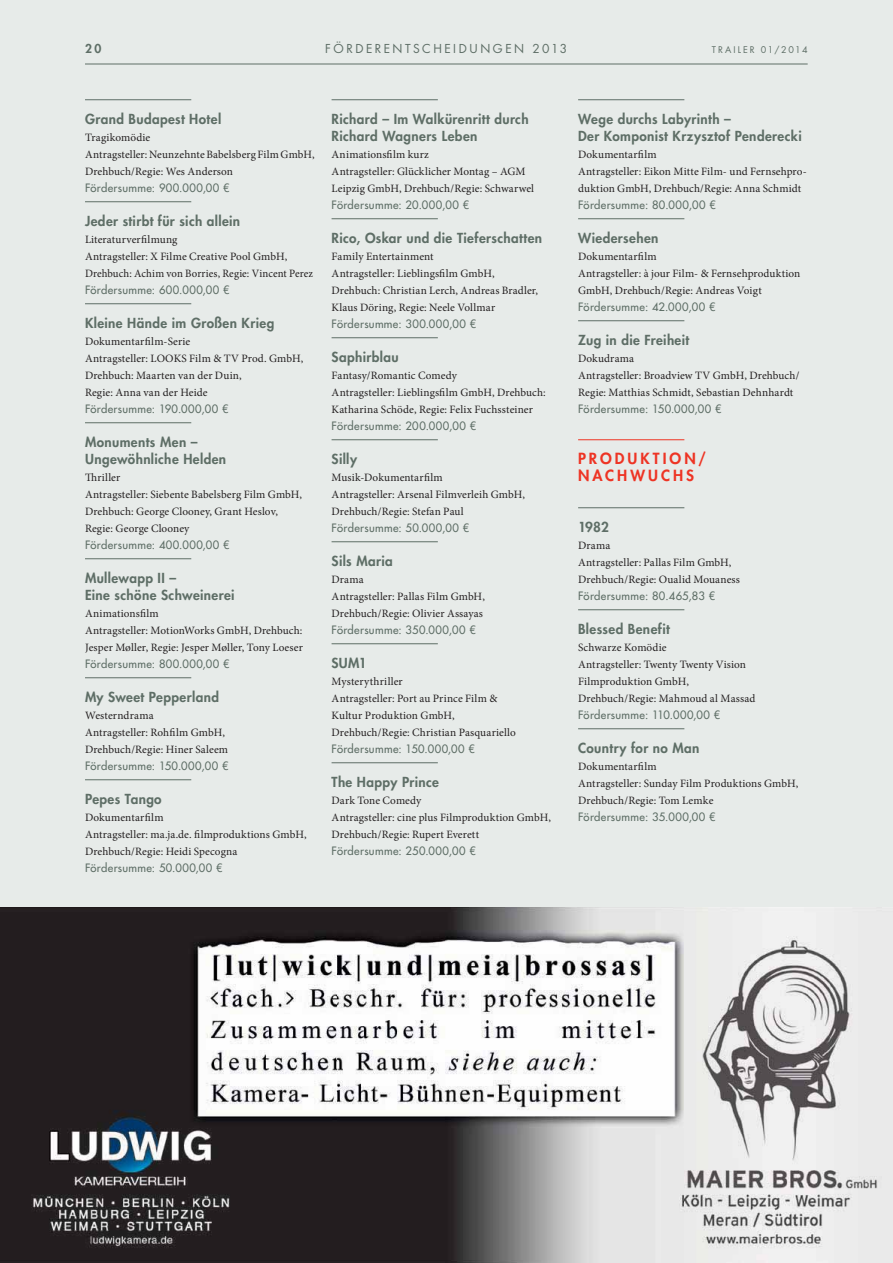
<style>
.page{position:relative;width:893px;height:1263px;background:#e7ebe9}
.page>*{position:absolute;margin:0;border:0;box-sizing:border-box;transform-origin:0 0}
.t1{font:800 15px/17px "Futura Std";letter-spacing:.2em;color:#ee3424}
.t2{font:800 13.5px/17px "Futura Std";letter-spacing:.025em;color:#5e6e66}
.t3{font:12px "Futura Std";letter-spacing:.205em;color:#5e6e66}
.t4{font:800 12px "Futura Std";color:#5e6e66}
.t5{font:11.25px/17px "Minion Pro";letter-spacing:.01em;color:#231f20}
.t6{font:500 11.25px "Futura Std";letter-spacing:.03em;color:#5e6e66}
.t7{font:9px "Futura Std";letter-spacing:.215em;color:#5e6e66}
</style>
<div class="page">
<hr style="left:85px;top:99px;width:106px;height:1px;background:#5e6e66">
<hr style="left:85px;top:201px;width:106px;height:1px;background:#5e6e66">
<hr style="left:85px;top:303px;width:106px;height:1px;background:#5e6e66">
<hr style="left:85px;top:422px;width:106px;height:1px;background:#5e6e66">
<hr style="left:85px;top:558px;width:106px;height:1px;background:#5e6e66">
<hr style="left:85px;top:677px;width:106px;height:1px;background:#5e6e66">
<hr style="left:85px;top:779px;width:106px;height:1px;background:#5e6e66">
<hr style="left:332px;top:99px;width:106px;height:1px;background:#5e6e66">
<hr style="left:332px;top:218px;width:106px;height:1px;background:#5e6e66">
<hr style="left:332px;top:337px;width:106px;height:1px;background:#5e6e66">
<hr style="left:332px;top:439px;width:106px;height:1px;background:#5e6e66">
<hr style="left:332px;top:541px;width:106px;height:1px;background:#5e6e66">
<hr style="left:332px;top:643px;width:106px;height:1px;background:#5e6e66">
<hr style="left:332px;top:762px;width:106px;height:1px;background:#5e6e66">
<hr style="left:578px;top:99px;width:106px;height:1px;background:#5e6e66">
<hr style="left:578px;top:218px;width:106px;height:1px;background:#5e6e66">
<hr style="left:578px;top:320px;width:106px;height:1px;background:#5e6e66">
<hr style="left:578px;top:439px;width:106px;height:1px;background:#ee3424">
<hr style="left:578px;top:507px;width:106px;height:1px;background:#5e6e66">
<hr style="left:578px;top:609px;width:106px;height:1px;background:#5e6e66">
<hr style="left:578px;top:728px;width:106px;height:1px;background:#5e6e66">
<img style="left:0;top:907px;width:877px;height:356px">
<hr style="left:85px;top:64px;width:723px;height:1px;background:#5e6e66">
<p class="t4" style="left:85px;top:43px;width:18px">20</p>
<p class="t3" style="left:325px;top:43px;width:244px">FÖRDERENTSCHEIDUNGEN 2013</p>
<p class="t7" style="left:712px;top:45px;width:97px">TRAILER 01/2014</p>
<p class="t2" style="left:85px;top:111px;width:138px">Grand Budapest Hotel</p>
<p class="t5" style="left:85px;top:129px;width:231px">Tragikomödie<br>Antragsteller: Neunzehnte Babelsberg Film GmbH,<br>Drehbuch/Regie: Wes Anderson</p>
<p class="t6" style="left:85px;top:181px;width:146px">Fördersumme: 900.000,00 €</p>
<p class="t2" style="left:85px;top:213px;width:157px">Jeder stirbt für sich allein</p>
<p class="t5" style="left:85px;top:231px;width:230px">Literaturverfilmung<br>Antragsteller: X Filme Creative Pool GmbH,<br>Drehbuch: Achim von Borries, Regie: Vincent Perez</p>
<p class="t6" style="left:85px;top:283px;width:146px">Fördersumme: 600.000,00 €</p>
<p class="t2" style="left:85px;top:315px;width:191px">Kleine Hände im Großen Krieg</p>
<p class="t5" style="left:85px;top:333px;width:220px">Dokumentarfilm-Serie<br>Antragsteller: LOOKS Film &amp; TV Prod. GmbH,<br>Drehbuch: Maarten van der Duin,<br>Regie: Anna van der Heide</p>
<p class="t6" style="left:85px;top:402px;width:145px">Fördersumme: 190.000,00 €</p>
<p class="t2" style="left:85px;top:434px;width:143px">Monuments Men –<br>Ungewöhnliche Helden</p>
<p class="t5" style="left:85px;top:469px;width:219px">Thriller<br>Antragsteller: Siebente Babelsberg Film GmbH,<br>Drehbuch: George Clooney, Grant Heslov,<br>Regie: George Clooney</p>
<p class="t6" style="left:85px;top:538px;width:146px">Fördersumme: 400.000,00 €</p>
<p class="t2" style="left:85px;top:570px;width:151px">Mullewapp II –<br>Eine schöne Schweinerei</p>
<p class="t5" style="left:85px;top:605px;width:219px">Animationsfilm<br>Antragsteller: MotionWorks GmbH, Drehbuch:<br>Jesper Møller, Regie: Jesper Møller, Tony Loeser</p>
<p class="t6" style="left:85px;top:657px;width:146px">Fördersumme: 800.000,00 €</p>
<p class="t2" style="left:85px;top:689px;width:136px">My Sweet Pepperland</p>
<p class="t5" style="left:85px;top:707px;width:145px">Westerndrama<br>Antragsteller: Rohfilm GmbH,<br>Drehbuch/Regie: Hiner Saleem</p>
<p class="t6" style="left:85px;top:759px;width:145px">Fördersumme: 150.000,00 €</p>
<p class="t2" style="left:85px;top:791px;width:78px">Pepes Tango</p>
<p class="t5" style="left:85px;top:809px;width:223px">Dokumentarfilm<br>Antragsteller: ma.ja.de. filmproduktions GmbH,<br>Drehbuch/Regie: Heidi Specogna</p>
<p class="t6" style="left:85px;top:861px;width:139px">Fördersumme: 50.000,00 €</p>
<p class="t2" style="left:332px;top:111px;width:199px">Richard – Im Walkürenritt durch<br>Richard Wagners Leben</p>
<p class="t5" style="left:332px;top:146px;width:204px">Animationsfilm kurz<br>Antragsteller: Glücklicher Montag – AGM<br>Leipzig GmbH, Drehbuch/Regie: Schwarwel</p>
<p class="t6" style="left:332px;top:198px;width:139px">Fördersumme: 20.000,00 €</p>
<p class="t2" style="left:332px;top:230px;width:212px">Rico, Oskar und die Tieferschatten</p>
<p class="t5" style="left:332px;top:248px;width:208px">Family Entertainment<br>Antragsteller: Lieblingsfilm GmbH, Drehbuch: Christian Lerch, Andreas Bradler, Klaus Döring, Regie: Neele Vollmar</p>
<p class="t6" style="left:332px;top:317px;width:146px">Fördersumme: 300.000,00 €</p>
<p class="t2" style="left:332px;top:349px;width:69px">Saphirblau</p>
<p class="t5" style="left:332px;top:367px;width:216px">Fantasy/Romantic Comedy<br>Antragsteller: Lieblingsfilm GmbH, Drehbuch:<br>Katharina Schöde, Regie: Felix Fuchssteiner</p>
<p class="t6" style="left:332px;top:419px;width:146px">Fördersumme: 200.000,00 €</p>
<p class="t2" style="left:332px;top:451px;width:27px">Silly</p>
<p class="t5" style="left:332px;top:469px;width:195px">Musik-Dokumentarfilm<br>Antragsteller: Arsenal Filmverleih GmbH,<br>Drehbuch/Regie: Stefan Paul</p>
<p class="t6" style="left:332px;top:521px;width:139px">Fördersumme: 50.000,00 €</p>
<p class="t2" style="left:332px;top:553px;width:63px">Sils Maria</p>
<p class="t5" style="left:332px;top:571px;width:155px">Drama<br>Antragsteller: Pallas Film GmbH,<br>Drehbuch/Regie: Olivier Assayas</p>
<p class="t6" style="left:332px;top:623px;width:146px">Fördersumme: 350.000,00 €</p>
<p class="t2" style="left:332px;top:655px;width:36px">SUM1</p>
<p class="t5" style="left:332px;top:673px;width:186px">Mysterythriller<br>Antragsteller: Port au Prince Film &amp;<br>Kultur Produktion GmbH,<br>Drehbuch/Regie: Christian Pasquariello</p>
<p class="t6" style="left:332px;top:742px;width:145px">Fördersumme: 150.000,00 €</p>
<p class="t2" style="left:332px;top:774px;width:109px">The Happy Prince</p>
<p class="t5" style="left:332px;top:792px;width:221px">Dark Tone Comedy<br>Antragsteller: cine plus Filmproduktion GmbH,<br>Drehbuch/Regie: Rupert Everett</p>
<p class="t6" style="left:332px;top:844px;width:146px">Fördersumme: 250.000,00 €</p>
<p class="t2" style="left:578px;top:111px;width:225px">Wege durchs Labyrinth –<br>Der Komponist Krzysztof Penderecki</p>
<p class="t5" style="left:578px;top:146px;width:230px">Dokumentarfilm<br>Antragsteller: Eikon Mitte Film- und Fernsehpro&shy;duktion GmbH, Drehbuch/Regie: Anna Schmidt</p>
<p class="t6" style="left:578px;top:198px;width:139px">Fördersumme: 80.000,00 €</p>
<p class="t2" style="left:578px;top:230px;width:82px">Wiedersehen</p>
<p class="t5" style="left:578px;top:248px;width:224px">Dokumentarfilm<br>Antragsteller: à jour Film- &amp; Fernsehproduktion<br>GmbH, Drehbuch/Regie: Andreas Voigt</p>
<p class="t6" style="left:578px;top:300px;width:139px">Fördersumme: 42.000,00 €</p>
<p class="t2" style="left:578px;top:332px;width:113px">Zug in die Freiheit</p>
<p class="t5" style="left:578px;top:350px;width:223px">Dokudrama<br>Antragsteller: Broadview TV GmbH, Drehbuch/<br>Regie: Matthias Schmidt, Sebastian Dehnhardt</p>
<p class="t6" style="left:578px;top:402px;width:145px">Fördersumme: 150.000,00 €</p>
<h1 class="t1" style="left:578px;top:451px;width:130px">PRODUKTION/<br>NACHWUCHS</h1>
<p class="t2" style="left:578px;top:519px;width:32px">1982</p>
<p class="t5" style="left:578px;top:537px;width:163px">Drama<br>Antragsteller: Pallas Film GmbH,<br>Drehbuch/Regie: Oualid Mouaness</p>
<p class="t6" style="left:578px;top:589px;width:139px">Fördersumme: 80.465,83 €</p>
<p class="t2" style="left:578px;top:621px;width:93px">Blessed Benefit</p>
<p class="t5" style="left:578px;top:639px;width:179px">Schwarze Komödie<br>Antragsteller: Twenty Twenty Vision<br>Filmproduktion GmbH,<br>Drehbuch/Regie: Mahmoud al Massad</p>
<p class="t6" style="left:578px;top:708px;width:144px">Fördersumme: 110.000,00 €</p>
<p class="t2" style="left:578px;top:740px;width:123px">Country for no Man</p>
<p class="t5" style="left:578px;top:758px;width:222px">Dokumentarfilm<br>Antragsteller: Sunday Film Produktions GmbH,<br>Drehbuch/Regie: Tom Lemke</p>
<p class="t6" style="left:578px;top:810px;width:139px">Fördersumme: 35.000,00 €</p>
</div>
